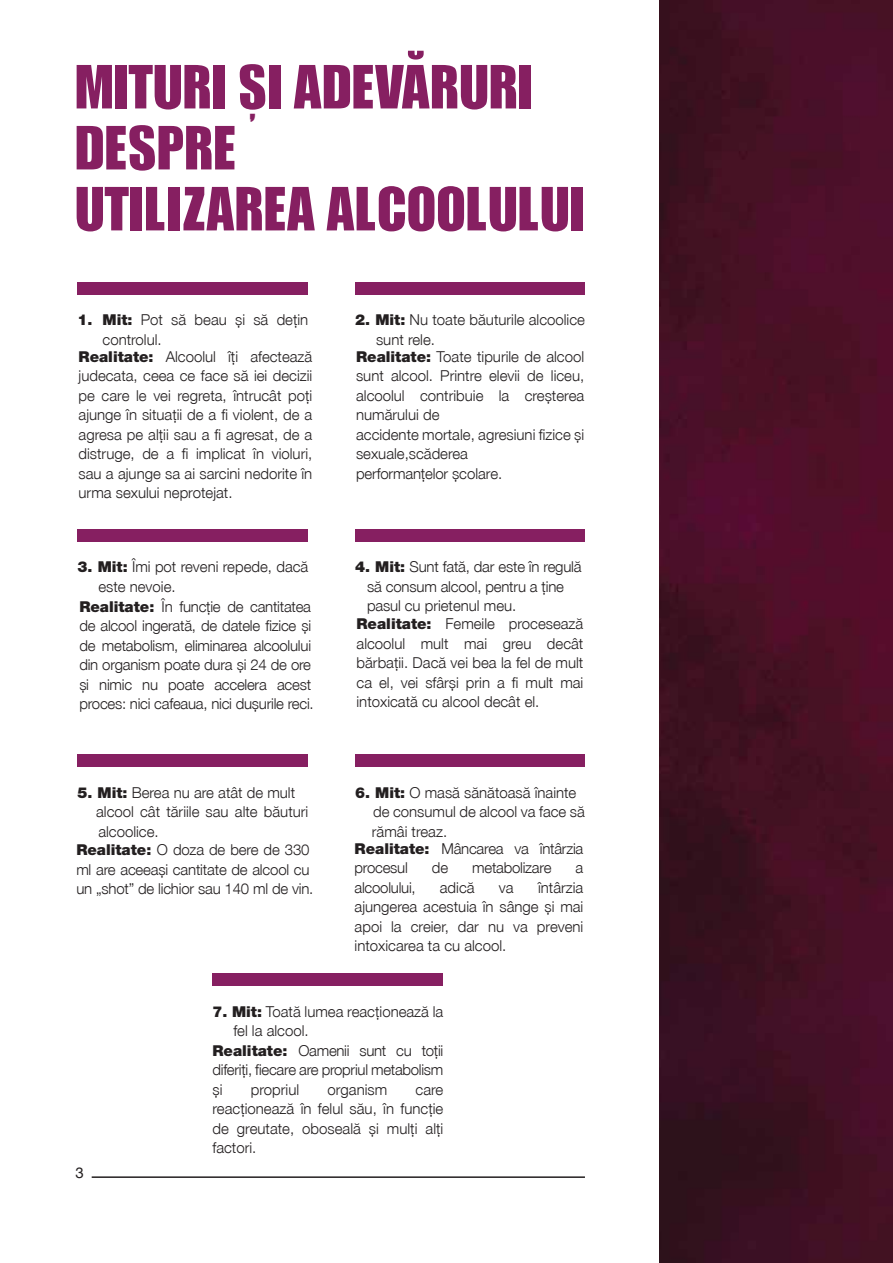
<style>
.page{position:relative;width:893px;height:1263px;background:#fff}
.page>*{position:absolute;margin:0;border:0;box-sizing:border-box;transform-origin:0 0}
.t1{font:50.85px/60.9px "Figaro";color:#861f61}
.t2{font:33.45px "Figaro";color:#861f61}
.t3{font:300 15px/19.5px "Helvetica Neue LT Pro";color:#231f20}
.t4{font:300 15px "Helvetica Neue LT Pro";letter-spacing:-.02em;color:#231f20}
.t5{font:15px "Helvetica Neue LT Pro";color:#231f20}
.s1{font-weight:900}
</style>
<div class="page">
<svg style="left:408px;top:51px;width:16px;height:9px"></svg>
<div style="left:78px;top:282px;width:230px;height:12px;background:#861f61"></div>
<div style="left:355px;top:282px;width:229px;height:12px;background:#861f61"></div>
<div style="left:78px;top:529px;width:230px;height:12px;background:#861f61"></div>
<div style="left:355px;top:529px;width:229px;height:12px;background:#861f61"></div>
<div style="left:78px;top:754px;width:230px;height:13px;background:#861f61"></div>
<div style="left:355px;top:754px;width:229px;height:13px;background:#861f61"></div>
<div style="left:213px;top:973px;width:230px;height:13px;background:#861f61"></div>
<hr style="left:92px;top:1176px;width:493px;height:2px;background:#231f20">
<img style="left:659px;top:0;width:234px;height:1263px">
<h1 class="t1" style="left:74px;top:56px;width:512px">MITURI SI ADEVARURI<br>DESPRE<br>UTILIZAREA ALCOOLULUI</h1>
<h2 class="t2" style="left:249px;top:78px;width:9px">,</h2>
<p class="t3" style="left:103px;top:310px;width:207px;text-indent:-25px"><span class="s1">1. Mit:</span> Pot să beau și să dețin controlul.</p>
<p class="t3" style="left:376px;top:310px;width:210px;text-indent:-21px"><span class="s1">2. Mit:</span> Nu toate băuturile alcoolice sunt rele.</p>
<p class="t3" style="left:79px;top:346px;width:235px;text-align:justify"><span class="s1">Realitate:</span> Alcoolul îți afectează judecata, ceea ce face să iei decizii pe care le vei regreta, întrucât poți ajunge în situații de a fi violent, de a agresa pe alții sau a fi agresat, de a distruge, de a fi implicat în violuri, sau a ajunge sa ai sarcini nedorite în urma sexului neprotejat.</p>
<p class="t3" style="left:356px;top:346px;width:230px"><span class="s1">Realitate:</span> Toate tipurile de alcool sunt alcool. Printre elevii de liceu, alcoolul contribuie la creșterea numărului de<br>accidente mortale, agresiuni fizice și sexuale,scăderea<br>performanțelor școlare.</p>
<p class="t3" style="left:98px;top:557px;width:211px;text-indent:-21px"><span class="s1">3. Mit:</span> Îmi pot reveni repede, dacă este nevoie.</p>
<p class="t3" style="left:367px;top:557px;width:216px;text-indent:-12px"><span class="s1">4. Mit:</span> Sunt fată, dar este în regulă să consum alcool, pentru a ține pasul cu prietenul meu.</p>
<p class="t3" style="left:79px;top:596px;width:236px"><span class="s1">Realitate:</span> În funcție de cantitatea de alcool ingerată, de datele fizice și de metabolism, eliminarea alcoolului din organism poate dura și 24 de ore și nimic nu poate accelera acest proces: nici cafeaua, nici dușurile reci.</p>
<p class="t3" style="left:357px;top:614px;width:228px;text-align:justify"><span class="s1">Realitate:</span> Femeile procesează alcoolul mult mai greu decât bărbații. Dacă vei bea la fel de mult ca el, vei sfârși prin a fi mult mai intoxicată cu alcool decât el.</p>
<p class="t3" style="left:96px;top:782px;width:214px;text-indent:-19px"><span class="s1">5. Mit:</span> Berea nu are atât de mult alcool cât tăriile sau alte băuturi alcoolice.</p>
<p class="t3" style="left:372px;top:782px;width:215px;text-indent:-17px"><span class="s1">6. Mit:</span> O masă sănătoasă înainte de consumul de alcool va face să rămâi treaz.</p>
<p class="t3" style="left:76px;top:840px;width:239px"><span class="s1">Realitate:</span> O doza de bere de 330 ml are aceeași cantitate de alcool cu un „shot” de lichior sau 140 ml de vin.</p>
<p class="t3" style="left:355px;top:838px;width:230px"><span class="s1">Realitate:</span> Mâncarea va întârzia procesul</p>
<p class="t3" style="left:432px;top:858px;width:18px">de</p>
<p class="t3" style="left:472px;top:858px;width:81px">metabolizare</p>
<p class="t3" style="left:576px;top:858px;width:9px">a</p>
<p class="t3" style="left:355px;top:877px;width:230px;text-align:justify;text-indent:183px">întârzia ajungerea acestuia în sânge și mai apoi la creier, dar nu va preveni intoxicarea ta cu alcool.</p>
<p class="t3" style="left:355px;top:877px;width:63px">alcoolului,</p>
<p class="t3" style="left:440px;top:877px;width:36px">adică</p>
<p class="t3" style="left:499px;top:877px;width:16px">va</p>
<p class="t5" style="left:76px;top:1163px;width:10px">3</p>
<p class="t3" style="left:213px;top:1001px;width:232px"><span class="s1">7. Mit:</span> Toată lumea reacționează la</p>
<p class="t3" style="left:233px;top:1021px;width:77px">fel la alcool.</p>
<p class="t4" style="left:213px;top:1041px;width:232px"><span class="s1">Realitate:</span> Oamenii sunt cu toții</p>
<p class="t4" style="left:213px;top:1061px;width:232px">diferiți, fiecare are propriul metabolism</p>
<p class="t3" style="left:213px;top:1079px;width:11px">și</p>
<p class="t3" style="left:251px;top:1079px;width:50px">propriul</p>
<p class="t3" style="left:327px;top:1079px;width:61px">organism</p>
<p class="t3" style="left:213px;top:1079px;width:232px;text-align:justify;text-indent:203px">care reacționează în felul său, în funcție de greutate, oboseală și mulți alți factori.</p>
</div>
